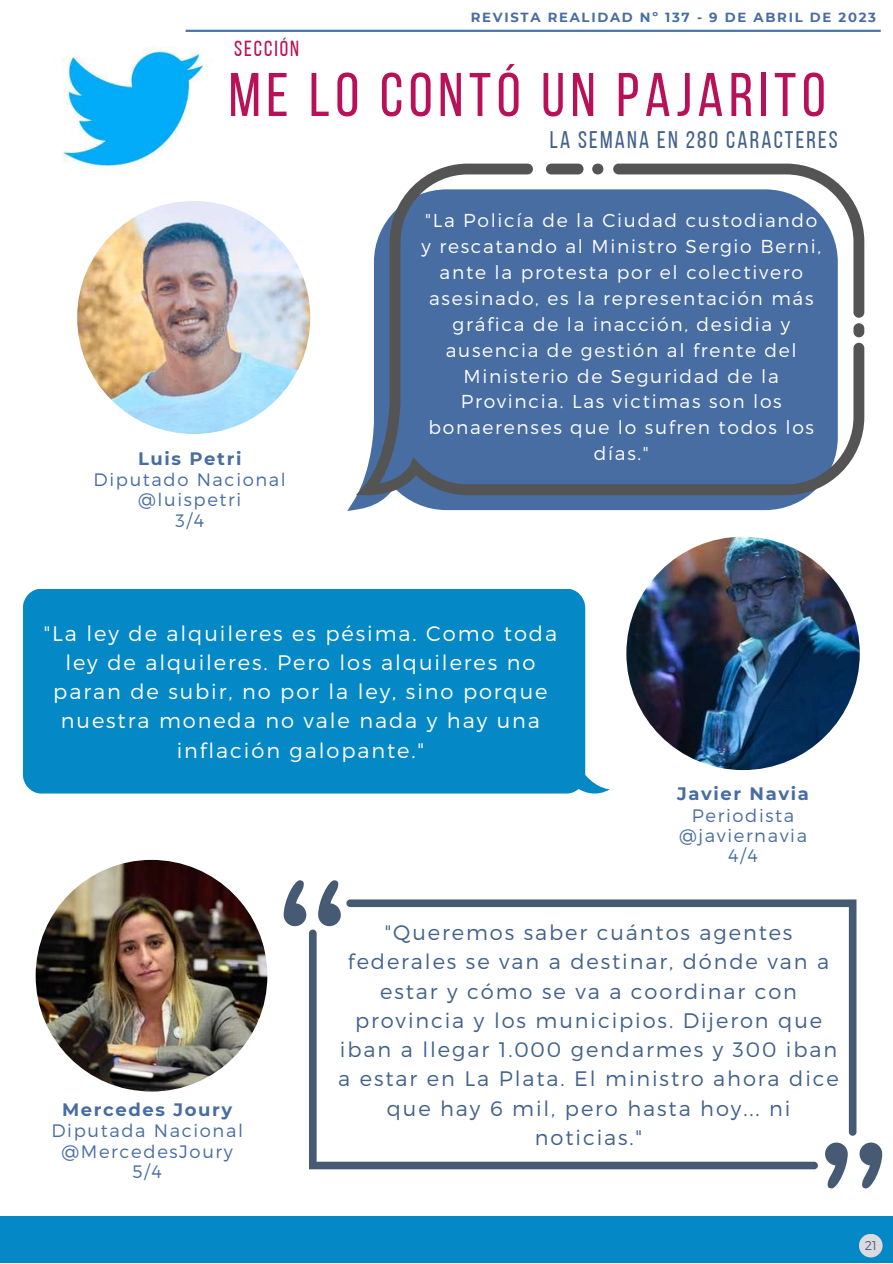
<style>
.page{position:relative;width:893px;height:1264px;background:#fff}
.page>*{position:absolute;margin:0;border:0;box-sizing:border-box;transform-origin:0 0}
.t1{font:61.5px "Bebas Neue";letter-spacing:.09em;color:#b81157}
.t2{font:24px "Bebas Neue";letter-spacing:.09em;color:#42618b}
.t3{font:21.75px "Bebas Neue";letter-spacing:.09em;color:#b81157}
.t4{font:300 21px/29.2px "Montserrat";letter-spacing:.09em;color:#42618b;text-align:center}
.t5{font:300 21px/29.2px "Montserrat";letter-spacing:.09em;color:#fff;text-align:center}
.t6{font:300 18.75px/26px "Montserrat";letter-spacing:.09em;color:#fff;text-align:center}
.t7{font:300 18px/20.2px "Montserrat";letter-spacing:.09em;color:#476da2;text-align:center}
.t8{font:700 18px "Montserrat";letter-spacing:.09em;color:#476da2}
.t9{font:700 13.2px "Montserrat";letter-spacing:.13em;color:#476da2}
.t10{font:300 12.75px "Montserrat";color:#42618b}
</style>
<div class="page">
<div style="left:0;top:1216px;width:892px;height:46px;background:#0489c6"></div>
<svg style="left:347px;top:495px;width:462px;height:16px;background:#6786b1"></svg>
<svg style="left:356px;top:164px;width:508px;height:331px;background:#5f7da6"></svg>
<div style="left:546px;top:164px;width:37px;height:10px;background:#545454;border-radius:5px"></div>
<div style="left:592px;top:164px;width:11px;height:10px;background:#545454;border-radius:5px"></div>
<div style="left:853px;top:323px;width:11px;height:14px;background:#545454;border-radius:5px"></div>
<svg style="left:318px;top:880px;width:23px;height:46px"></svg>
<svg style="left:283px;top:880px;width:23px;height:46px"></svg>
<svg style="left:825px;top:1142px;width:22px;height:46px"></svg>
<svg style="left:859px;top:1142px;width:23px;height:46px"></svg>
<svg style="left:346px;top:899px;width:510px;height:236px"></svg>
<svg style="left:309px;top:929px;width:508px;height:240px"></svg>
<img style="left:62px;top:46px;width:143px;height:129px">
<img style="left:36px;top:859px;width:231px;height:232px;border-radius:50%">
<img style="left:626px;top:536px;width:233px;height:234px;border-radius:50%">
<img style="left:77px;top:201px;width:233px;height:233px;border-radius:50%">
<div style="left:858px;top:1233px;width:24px;height:24px;background:#dcdade;border-radius:50%"></div>
<hr style="left:186px;top:30px;width:694px;height:2px;background:#4c75ad">
<div style="left:23px;top:589px;width:586px;height:204px;background:#0489c6"></div>
<p class="t9" style="left:470px;top:9px;width:407px">REVISTA REALIDAD Nº 137 - 9 DE ABRIL DE 2023</p>
<p class="t3" style="left:234px;top:40px;width:67px">SECCIÓN</p>
<h1 class="t1" style="left:229px;top:70px;width:598px">ME LO CONTÓ UN PAJARITO</h1>
<p class="t2" style="left:549px;top:130px;width:289px">LA SEMANA EN 280 CARACTERES</p>
<p class="t8" style="left:138px;top:447px;width:105px">Luis Petri</p>
<p class="t7" style="left:94px;top:468px;width:194px">Diputado Nacional @luispetri<br>3/4</p>
<p class="t6" style="left:421px;top:206px;width:401px">"La Policía de la Ciudad custodiando y rescatando al Ministro Sergio Berni, ante la protesta por el colectivero asesinado, es la representación más gráfica de la inacción, desidia y ausencia de gestión al frente del<br>Ministerio de Seguridad de la<br>Provincia. Las victimas son los bonaerenses que lo sufren todos los días."</p>
<p class="t5" style="left:44px;top:617px;width:515px">"La ley de alquileres es pésima. Como toda ley de alquileres. Pero los alquileres no paran de subir, no por la ley, sino porque nuestra moneda no vale nada y hay una inflación galopante."</p>
<p class="t8" style="left:677px;top:782px;width:133px">Javier Navia</p>
<p class="t7" style="left:679px;top:804px;width:130px">Periodista @javiernavia<br>4/4</p>
<p class="t8" style="left:62px;top:1098px;width:172px">Mercedes Joury</p>
<p class="t7" style="left:51px;top:1119px;width:193px">Diputada Nacional @MercedesJoury<br>5/4</p>
<p class="t4" style="left:338px;top:917px;width:502px">"Queremos saber cuántos agentes federales se van a destinar, dónde van a estar y cómo se va a coordinar con provincia y los municipios. Dijeron que iban a llegar 1.000 gendarmes y 300 iban a estar en La Plata. El ministro ahora dice que hay 6 mil, pero hasta hoy... ni noticias."</p>
<p class="t10" style="left:864px;top:1236px;width:14px">21</p>
</div>
